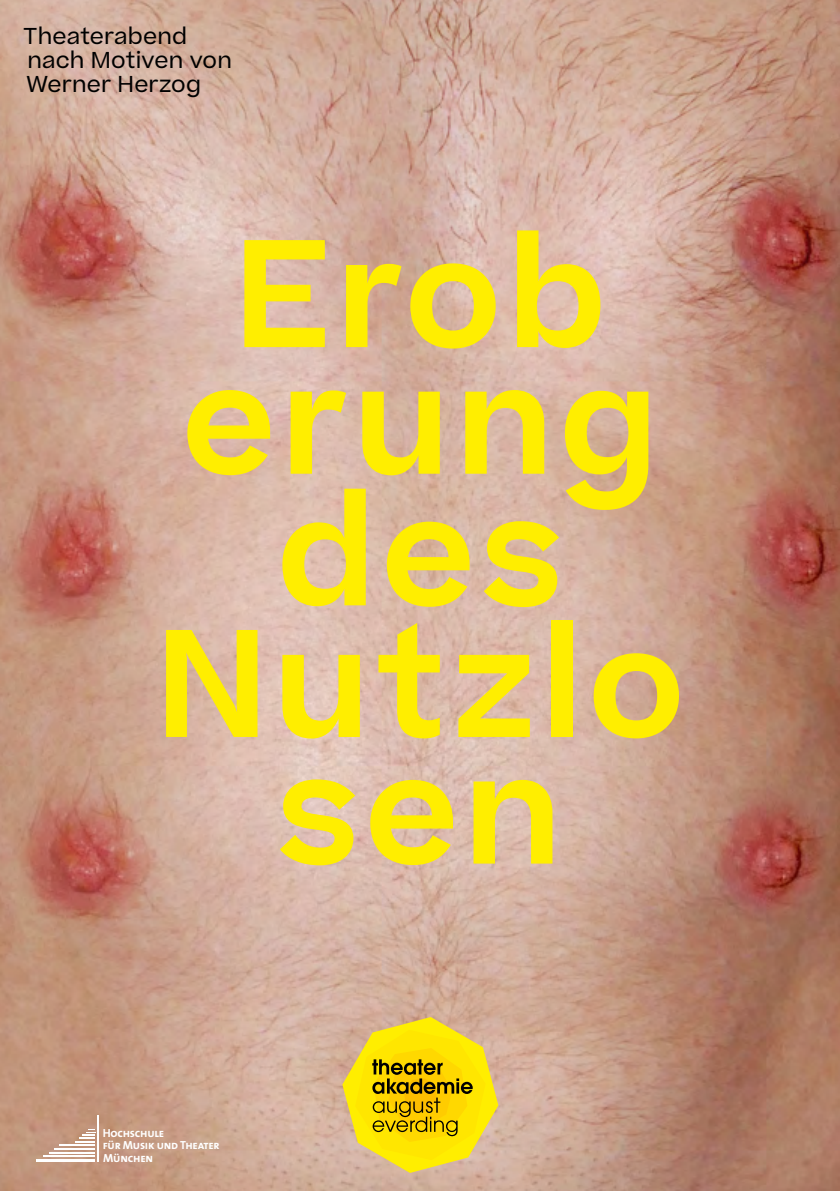
<style>
.page{position:relative;width:840px;height:1191px;background:#fff}
.page>*{position:absolute;margin:0;border:0;box-sizing:border-box;transform-origin:0 0}
.t1{font:600 146.6px/129px "Beatrice";letter-spacing:.03em;color:#fe0;text-align:center}
.t2{font:22px/24px "Beatrice";letter-spacing:.01em;color:#000}
.t3{font:11.8px/12.4px "The Sans Bold Caps";letter-spacing:-.02em;color:#fff}
</style>
<div class="page">
<img style="left:0;top:0;width:839px;height:1191px">
<svg style="left:342px;top:1017px;width:156px;height:156px;background:#e0c32c"></svg>
<hr style="left:37px;top:1159px;width:58px;height:2px;background:#fff">
<hr style="left:43px;top:1155px;width:52px;height:2px;background:#fff">
<hr style="left:49px;top:1151px;width:46px;height:2px;background:#fff">
<hr style="left:55px;top:1147px;width:40px;height:2px;background:#fff">
<hr style="left:59px;top:1144px;width:36px;height:2px;background:#fff">
<svg style="left:75px;top:1129px;width:20px;height:13px"></svg>
<hr style="left:97px;top:1115px;width:2px;height:46px;background:#fff">
<p class="t2" style="left:23px;top:24px;width:210px">Theaterabend nach Motiven von<br>Werner Herzog</p>
<h1 class="t1" style="left:155px;top:229px;width:531px">Erob erung des<br>Nutzlo sen</h1>
<p class="t3" style="left:103px;top:1126px;width:118px">Hochschule<br>für Musik und Theater<br>München</p>
</div>
